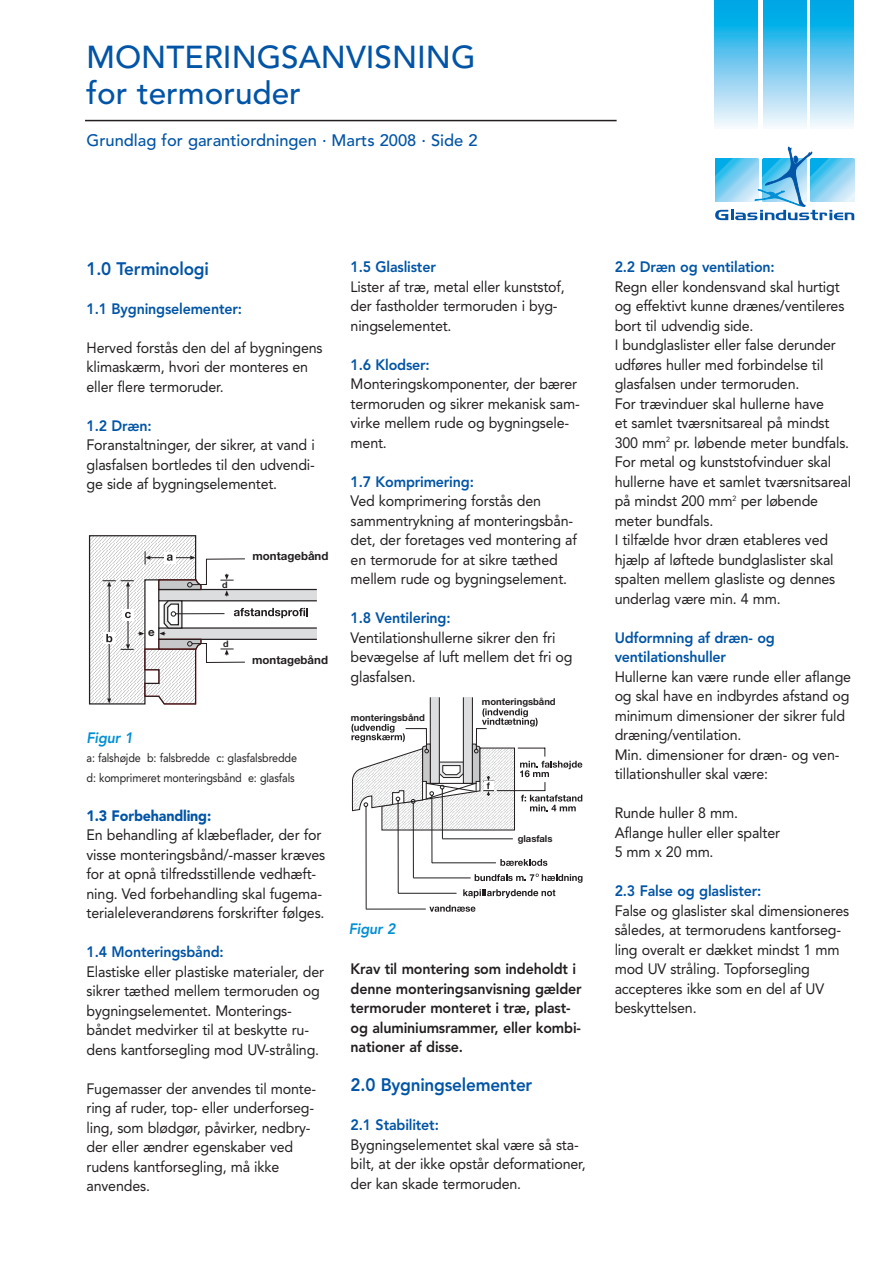
<style>
.page{position:relative;width:893px;height:1263px;background:#fff}
.page>*{position:absolute;margin:0;border:0;box-sizing:border-box;transform-origin:0 0}
.t1{font:500 31.5px/36px "Avenir";color:#0154a6}
.t2{font:800 18px "Avenir";letter-spacing:-.01em;color:#0154a6;scale:.95 1}
.t3{font:500 16.5px "Avenir";color:#0154a6}
.t4{font:15px/19.5px "Avenir";letter-spacing:-.01em;color:#231f20;scale:.95 1}
.t5{font:800 15px/19.5px "Avenir";letter-spacing:-.01em;color:#0154a6;scale:.95 1}
.t6{font:800 15px/19.5px "Avenir";letter-spacing:-.01em;color:#231f20;scale:.95 1}
.t7{font:900 15px "Avenir";letter-spacing:-.01em;color:#0154a6;scale:.95 1}
.t8{font:800 15px "Avenir";color:#008fd5;scale:.95 1}
.t9{font:12px/19.5px "Avenir";letter-spacing:-.01em;color:#231f20;scale:.9 1}
.t10{font:700 11.4px "Helvetica Neue";color:#231f20}
.t11{font:700 9.45px "Helvetica Neue";color:#231f20}
.t12{font:700 9px "Helvetica Neue";color:#231f20}
</style>
<div class="page">
<hr style="left:85px;top:120px;width:532px;height:1px;background:#231f20">
<svg style="left:715px;top:0;width:43px;height:127px;background:#6ecaf0"></svg>
<svg style="left:763px;top:0;width:43px;height:127px;background:#6ecaf0"></svg>
<svg style="left:811px;top:0;width:43px;height:127px;background:#6ecaf0"></svg>
<svg style="left:715px;top:147px;width:139px;height:73px"></svg>
<svg style="left:88px;top:535px;width:229px;height:170px"></svg>
<svg style="left:351px;top:697px;width:231px;height:215px"></svg>
<h1 class="t1" style="left:87px;top:42px;width:390px">MONTERINGSANVISNING for termoruder</h1>
<p class="t3" style="left:87px;top:133px;width:393px">Grundlag for garantiordningen · Marts 2008 · Side 2</p>
<p class="t2" style="left:87px;top:261px;width:130px">1.0 Terminologi</p>
<p class="t5" style="left:87px;top:300px;width:165px">1.1 Bygningselementer:</p>
<p class="t4" style="left:87px;top:339px;width:250px">Herved forstås den del af bygningens klimaskærm, hvori der monteres en eller flere termoruder.</p>
<p class="t5" style="left:87px;top:417px;width:70px">1.2 Dræn:</p>
<p class="t4" style="left:87px;top:436px;width:242px;text-align:justify">Foranstaltninger, der sikrer, at vand i glasfalsen bortledes til den udvendi&shy;ge side af bygningselementet.</p>
<p class="t10" style="left:148px;top:628px;width:8px">e</p>
<p class="t12" style="left:222px;top:581px;width:7px">d</p>
<p class="t12" style="left:223px;top:641px;width:7px">d</p>
<p class="t10" style="left:253px;top:552px;width:77px">montagebånd</p>
<p class="t10" style="left:252px;top:656px;width:77px">montagebånd</p>
<p class="t8" style="left:87px;top:731px;width:53px">Figur 1</p>
<p class="t9" style="left:87px;top:749px;width:235px">a: falshøjde b: falsbredde c: glasfalsbredde d: komprimeret monteringsbånd e: glasfals</p>
<p class="t7" style="left:87px;top:809px;width:133px">1.3 Forbehandling:</p>
<p class="t4" style="left:87px;top:826px;width:253px">En behandling af klæbeflader, der for visse monteringsbånd/-masser kræves for at opnå tilfredsstillende vedhæft&shy;ning. Ved forbehandling skal fuge ma - te riale leverandørens forskrifter følges.</p>
<p class="t5" style="left:87px;top:943px;width:146px">1.4 Monteringsbånd:</p>
<p class="t4" style="left:87px;top:963px;width:252px">Elastiske eller plastiske materialer, der sikrer tæthed mellem termoruden og bygningselementet. Monte rings - båndet medvirker til at beskytte ru - dens kantforsegling mod UV-stråling.</p>
<p class="t4" style="left:87px;top:1080px;width:243px">Fugemasser der anvendes til monte&shy;ring af ruder, top- eller underforseg&shy;ling, som blødgør, påvirker, nedbry&shy;der eller ændrer egenskaber ved rudens kantforsegling, må ikke anvendes.</p>
<p class="t5" style="left:351px;top:258px;width:91px">1.5 Glaslister</p>
<p class="t4" style="left:351px;top:278px;width:227px">Lister af træ, metal eller kunststof, der fastholder termoruden i byg&shy;ningselementet.</p>
<p class="t5" style="left:351px;top:356px;width:85px">1.6 Klodser:</p>
<p class="t4" style="left:351px;top:375px;width:243px">Monteringskomponenter, der bærer termoruden og sikrer mekanisk sam&shy;virke mellem rude og bygningsele&shy;ment.</p>
<p class="t5" style="left:351px;top:473px;width:131px">1.7 Komprimering:</p>
<p class="t4" style="left:351px;top:492px;width:240px">Ved komprimering forstås den sammentrykning af monteringsbån&shy;det, der foretages ved montering af en termorude for at sikre tæthed mellem rude og bygningselement.</p>
<p class="t5" style="left:351px;top:609px;width:107px">1.8 Ventilering:</p>
<p class="t4" style="left:351px;top:629px;width:235px">Ventilationshullerne sikrer den fri bevægelse af luft mellem det fri og glasfalsen.</p>
<p class="t11" style="left:351px;top:714px;width:75px">monteringsbånd</p>
<p class="t8" style="left:349px;top:923px;width:53px">Figur 2</p>
<p class="t11" style="left:482px;top:698px;width:75px">monteringsbånd</p>
<p class="t11" style="left:518px;top:835px;width:36px">glasfals</p>
<p class="t6" style="left:351px;top:960px;width:245px">Krav til montering som indeholdt i denne monteringsanvisning gælder termoruder monteret i træ, plast&shy;og aluminiumsrammer, eller kombi&shy;nationer af disse.</p>
<p class="t2" style="left:351px;top:1078px;width:193px">2.0 Bygningselementer</p>
<p class="t5" style="left:351px;top:1116px;width:94px">2.1 Stabilitet:</p>
<p class="t4" style="left:351px;top:1136px;width:249px">Bygningselementet skal være så sta&shy;bilt, at der ikke opstår deformationer, der kan skade termoruden.</p>
<p class="t5" style="left:615px;top:258px;width:170px">2.2 Dræn og ventilation:</p>
<p class="t4" style="left:615px;top:278px;width:250px">Regn eller kondensvand skal hurtigt og effektivt kunne drænes/ventileres bort til udvendig side.<br>I bundglaslister eller false derunder udføres huller med forbindelse til glasfalsen under termoruden.<br>For trævinduer skal hullerne have<br>et samlet tværsnitsareal på mindst<br>300 mm<sup>2</sup> pr. løbende meter bundfals.<br>For metal og kunststofvinduer skal hullerne have et samlet tværsnitsareal på mindst 200 mm<sup>2</sup> per løbende meter bundfals.<br>I tilfælde hvor dræn etableres ved hjælp af løftede bundglaslister skal spalten mellem glasliste og dennes underlag være min. 4 mm.</p>
<p class="t5" style="left:615px;top:629px;width:170px">Udform ning af dræn- og ventilationshuller</p>
<p class="t4" style="left:615px;top:668px;width:250px">Hullerne kan være runde eller aflange og skal have en indbyrdes afstand og minimum dimensioner der sikrer fuld dræning/ventilation.<br>Min. dimensioner for dræn- og ven - tillationshuller skal være:</p>
<p class="t4" style="left:615px;top:804px;width:176px">Runde huller 8 mm.<br>Aflange huller eller spalter<br>5 mm x 20 mm.</p>
<p class="t5" style="left:615px;top:882px;width:156px">2.3 False og glaslister:</p>
<p class="t4" style="left:615px;top:902px;width:248px">False og glaslister skal dimensioneres således, at termorudens kantforseg&shy;ling overalt er dækket mindst 1 mm mod UV stråling. Topforsegling accepteres ikke som en del af UV beskyttelsen.</p>
</div>
